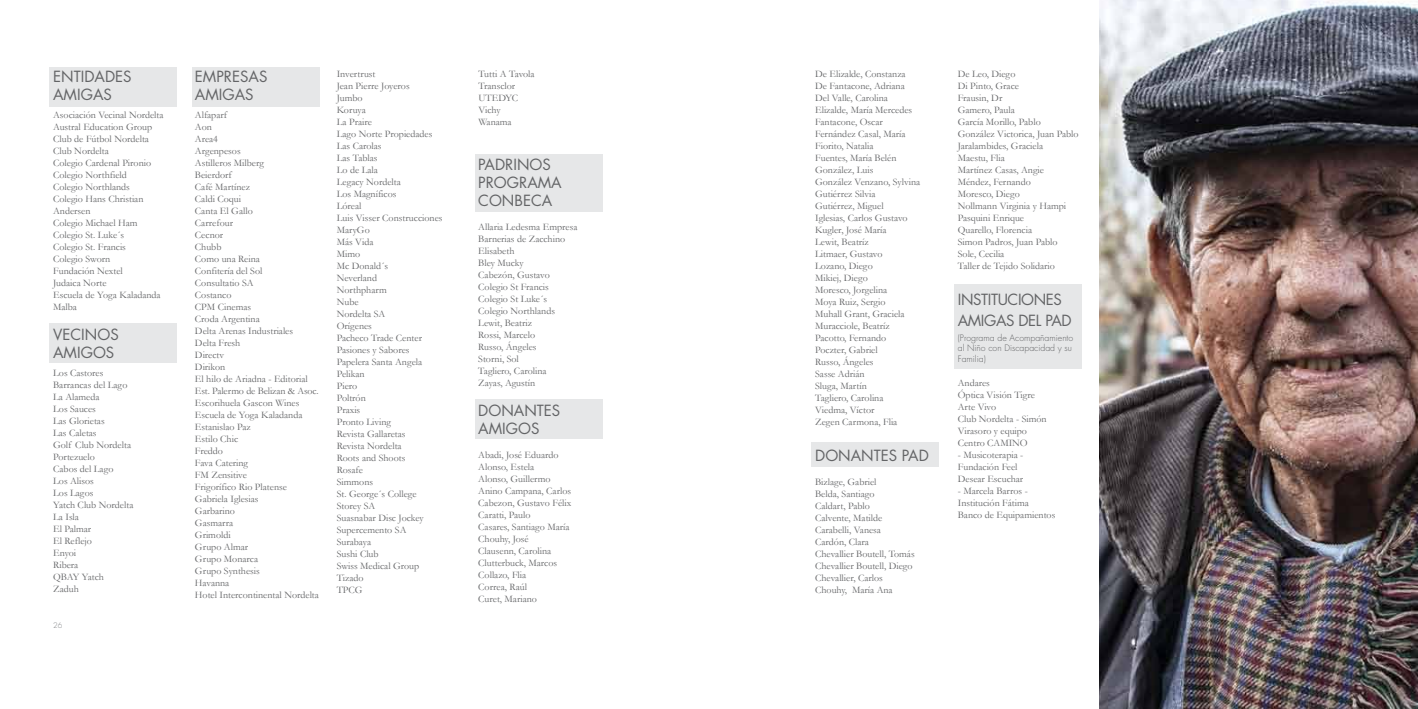
<style>
.page{position:relative;width:1418px;height:709px;background:#fff}
.page>*{position:absolute;margin:0;border:0;box-sizing:border-box;transform-origin:0 0}
.t1{font:15px/18px "Futura";color:#636466}
.t2{font:15px/21px "Futura";letter-spacing:-.025em;color:#636466}
.t3{font:10px/12px "Garamond";color:#636466}
.t4{font:300 8.75px/10.5px "Futura";color:#636466}
.t5{font:300 7.5px "Futura";color:#808285}
</style>
<div class="page">
<div style="left:49px;top:67px;width:128px;height:40px;background:#e6e7e8"></div>
<div style="left:49px;top:323px;width:128px;height:39px;background:#e6e7e8"></div>
<div style="left:192px;top:67px;width:127px;height:40px;background:#e6e7e8"></div>
<div style="left:475px;top:399px;width:127px;height:39px;background:#e6e7e8"></div>
<div style="left:811px;top:442px;width:128px;height:25px;background:#e6e7e8"></div>
<div style="left:475px;top:154px;width:128px;height:57px;background:#e6e7e8"></div>
<div style="left:953px;top:284px;width:128px;height:84px;background:#e6e7e8"></div>
<img style="left:1099px;top:0;width:318px;height:709px">
<h1 class="t1" style="left:53px;top:68px;width:80px">ENTIDADES<br>AMIGAS</h1>
<p class="t3" style="left:53px;top:108px;width:112px">Asociación Vecinal Nordelta<br>Austral Education Group<br>Club de Fútbol Nordelta<br>Club Nordelta<br>Colegio Cardenal Pironio<br>Colegio Northfield<br>Colegio Northlands<br>Colegio Hans Christian<br>Andersen<br>Colegio Michael Ham<br>Colegio St. Luke´s<br>Colegio St. Francis<br>Colegio Sworn<br>Fundación Nextel<br>Judaica Norte<br>Escuela de Yoga Kaladanda<br>Malba</p>
<h1 class="t1" style="left:53px;top:326px;width:67px">VECINOS<br>AMIGOS</h1>
<p class="t3" style="left:53px;top:366px;width:82px">Los Castores<br>Barrancas del Lago<br>La Alameda<br>Los Sauces<br>Las Glorietas<br>Las Caletas<br>Golf Club Nordelta<br>Portezuelo<br>Cabos del Lago<br>Los Alisos<br>Los Lagos<br>Yatch Club Nordelta<br>La Isla<br>El Palmar<br>El Reflejo<br>Enyoi<br>Ribera<br>QBAY Yatch<br>Zaduh</p>
<p class="t5" style="left:53px;top:620px;width:11px">26</p>
<h1 class="t1" style="left:195px;top:68px;width:74px">EMPRESAS<br>AMIGAS</h1>
<p class="t3" style="left:195px;top:108px;width:125px">Alfaparf<br>Aon<br>Area4<br>Argenpesos<br>Astilleros Milberg<br>Beierdorf<br>Café Martínez<br>Caldi Coqui<br>Canta El Gallo<br>Carrefour<br>Cecnor<br>Chubb<br>Como una Reina<br>Confitería del Sol<br>Consultatio SA<br>Costanco<br>CPM Cinemas<br>Croda Argentina<br>Delta Arenas Industriales<br>Delta Fresh<br>Directv<br>Dirikon<br>El hilo de Ariadna - Editorial<br>Est. Palermo de Belizan &amp; Asoc.<br>Escorihuela Gascon Wines<br>Escuela de Yoga Kaladanda<br>Estanislao Paz<br>Estilo Chic<br>Freddo<br>Fava Catering<br>FM Zensitive<br>Frigorífico Rio Platense<br>Gabriela Iglesias<br>Garbarino<br>Gasmarra<br>Grimoldi<br>Grupo Almar<br>Grupo Monarca<br>Grupo Synthesis<br>Havanna<br>Hotel Intercontinental Nordelta</p>
<p class="t3" style="left:337px;top:67px;width:107px">Invertrust<br>Jean Pierre Joyeros<br>Jumbo<br>Koruya<br>La Praire<br>Lago Norte Propiedades<br>Las Carolas<br>Las Tablas<br>Lo de Lala<br>Legacy Nordelta<br>Los Magníficos<br>Lóreal<br>Luis Visser Construcciones<br>MaryGo<br>Más Vida<br>Mimo<br>Mc Donald´s<br>Neverland<br>Northpharm<br>Nube<br>Nordelta SA<br>Orígenes<br>Pacheco Trade Center<br>Pasiones y Sabores<br>Papelera Santa Angela<br>Pelikan<br>Piero<br>Poltrón<br>Praxis<br>Pronto Living<br>Revista Gallaretas<br>Revista Nordelta<br>Roots and Shoots<br>Rosafe<br>Simmons<br>St. George´s College<br>Storey SA<br>Suasnabar Disc Jockey<br>Supercemento SA<br>Surabaya<br>Sushi Club<br>Swiss Medical Group<br>Tizado<br>TPCG</p>
<p class="t3" style="left:478px;top:67px;width:58px">Tutti A Tavola<br>Transclor<br>UTEDYC<br>Vichy<br>Wanama</p>
<h1 class="t1" style="left:478px;top:156px;width:85px">PADRINOS<br>PROGRAMA<br>CONBECA</h1>
<p class="t3" style="left:478px;top:221px;width:101px">Allaria Ledesma Empresa<br>Barnerias de Zacchino<br>Elisabeth<br>Bley Mucky<br>Cabezón, Gustavo<br>Colegio St Francis<br>Colegio St Luke´s<br>Colegio Northlands<br>Lewit, Beatriz<br>Rossi, Marcelo<br>Russo, Ángeles<br>Storni, Sol<br>Tagliero, Carolina<br>Zayas, Agustín</p>
<h1 class="t1" style="left:478px;top:402px;width:84px">DONANTES<br>AMIGOS</h1>
<p class="t3" style="left:478px;top:449px;width:95px">Abadi, José Eduardo<br>Alonso, Estela<br>Alonso, Guillermo<br>Anino Campana, Carlos<br>Cabezon, Gustavo Félix<br>Caratti, Paulo<br>Casares, Santiago María<br>Chouhy, José<br>Clausenn, Carolina<br>Clutterbuck, Marcos<br>Collazo, Flia<br>Correa, Raúl<br>Curet, Mariano</p>
<p class="t3" style="left:815px;top:67px;width:106px">De Elizalde, Constanza<br>De Fantacone, Adriana<br>Del Valle, Carolina<br>Elizalde, María Mercedes<br>Fantacone, Oscar<br>Fernández Casal, María<br>Fiorito, Natalia<br>Fuentes, María Belén<br>González, Luis<br>González Venzano, Sylvina<br>Gutiérrez Silvia<br>Gutiérrez, Miguel<br>Iglesias, Carlos Gustavo<br>Kugler, José María<br>Lewit, Beatríz<br>Litmaer, Gustavo<br>Lozano, Diego<br>Mikiej, Diego<br>Moresco, Jorgelina<br>Moya Ruiz, Sergio<br>Muhall Grant, Graciela<br>Muracciole, Beatríz<br>Pacotto, Fernando<br>Poczter, Gabriel<br>Russo, Ángeles<br>Sasse Adrián<br>Sluga, Martín<br>Tagliero, Carolina<br>Viedma, Víctor<br>Zegen Carmona, Flia</p>
<h1 class="t1" style="left:815px;top:446px;width:115px">DONANTES PAD</h1>
<p class="t3" style="left:815px;top:475px;width:101px">Bizlage, Gabriel<br>Belda, Santiago<br>Caldart, Pablo<br>Calvente, Matilde<br>Carabelli, Vanesa<br>Cardón, Clara<br>Chevallier Boutell, Tomás<br>Chevallier Boutell, Diego<br>Chevallier, Carlos<br>Chouhy, María Ana</p>
<p class="t3" style="left:957px;top:67px;width:122px">De Leo, Diego<br>Di Pinto, Grace<br>Frausin, Dr<br>Gamero, Paula<br>García Morillo, Pablo<br>González Victorica, Juan Pablo<br>Jaralambides, Graciela<br>Maestu, Flia<br>Martínez Casas, Angie<br>Méndez, Fernando<br>Moresco, Diego<br>Nollmann Virginia y Hampi<br>Pasquini Enrique<br>Quarello, Florencia<br>Simon Padros, Juan Pablo<br>Sole, Cecilia<br>Taller de Tejido Solidario</p>
<h1 class="t2" style="left:957px;top:289px;width:115px">INSTITUCIONES<br>AMIGAS DEL PAD</h1>
<p class="t4" style="left:957px;top:332px;width:117px">(Programa de Acompañamiento al Niño con Discapacidad y su<br>Familia)</p>
<p class="t3" style="left:957px;top:376px;width:90px">Andares<br>Óptica Visión Tigre<br>Arte Vivo<br>Club Nordelta - Simón<br>Virasoro y equipo<br>Centro CAMINO</p>
<p class="t3" style="left:957px;top:448px;width:67px">- Musicoterapia -<br>Fundación Feel<br>Desear Escuchar</p>
<p class="t3" style="left:957px;top:484px;width:99px">- Marcela Barros -<br>Institución Fátima<br>Banco de Equipamientos</p>
</div>
